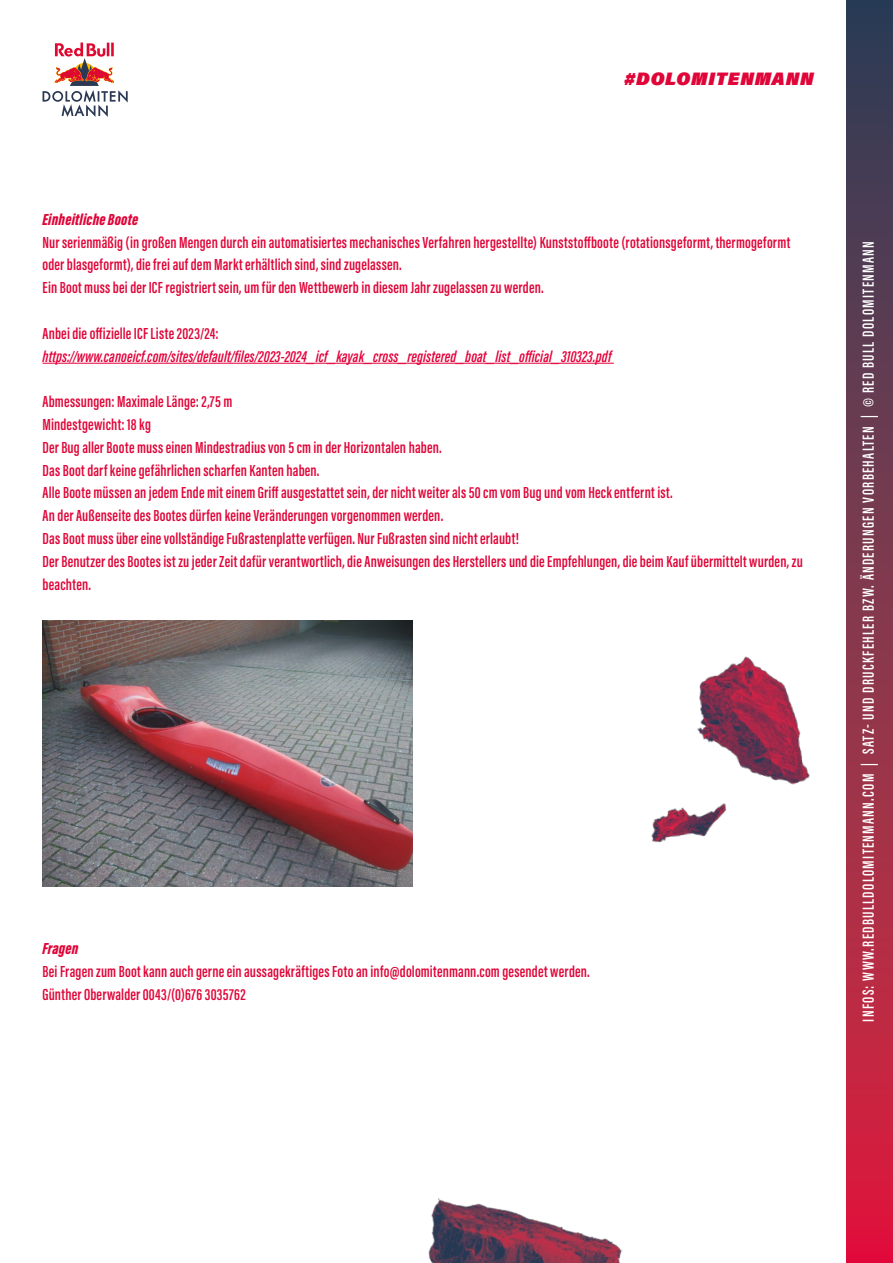
<style>
.page{position:relative;width:893px;height:1263px;background:#fff}
.page>*{position:absolute;margin:0;border:0;box-sizing:border-box;transform-origin:0 0}
.t1{font:italic 900 18px "Acumin Pro";letter-spacing:.04em;color:#e00538}
.t2{font:600 16.5px/22.8px "Acumin Pro Extra Cond";letter-spacing:.01em;color:#e00538}
.t3{font:italic 600 16.5px "Acumin Pro Extra Cond";letter-spacing:.01em;color:#e4003a}
.t4{font:600 16.5px "Acumin Pro Extra Cond";letter-spacing:.08em;color:#fff}
.t5{font:italic 900 16.5px "Acumin Pro Extra Cond";letter-spacing:.015em;color:#e00538}
</style>
<div class="page">
<svg style="left:846px;top:0;width:47px;height:1263px;background:#86324b"></svg>
<svg style="left:43px;top:43px;width:85px;height:74px"></svg>
<img style="left:428px;top:1198px;width:195px;height:65px">
<img style="left:651px;top:656px;width:159px;height:187px">
<hr style="left:43px;top:363px;width:571px;height:1px;background:#e4003a">
<img style="left:43px;top:620px;width:370px;height:266px">
<p class="t1" style="left:624px;top:66px;width:191px">#DOLOMITENMANN</p>
<p class="t5" style="left:43px;top:209px;width:97px">Einheitliche Boote</p>
<p class="t2" style="left:43px;top:230px;width:749px">Nur serienmäßig (in großen Mengen durch ein automatisiertes mechanisches Verfahren hergestellte) Kunststoffboote (rotationsgeformt, thermogeformt oder blasgeformt), die frei auf dem Markt erhältlich sind, sind zugelassen.<br>Ein Boot muss bei der ICF registriert sein, um für den Wettbewerb in diesem Jahr zugelassen zu werden.</p>
<p class="t2" style="left:43px;top:322px;width:178px">Anbei die offizielle ICF Liste 2023/24:</p>
<p class="t3" style="left:43px;top:346px;width:570px">https://www.canoeicf.com/sites/default/files/2023-2024_icf_kayak_cross_registered_boat_list_official_310323.pdf</p>
<p class="t2" style="left:43px;top:390px;width:762px">Abmessungen: Maximale Länge: 2,75 m<br>Mindestgewicht: 18 kg<br>Der Bug aller Boote muss einen Mindestradius von 5 cm in der Horizontalen haben.<br>Das Boot darf keine gefährlichen scharfen Kanten haben.<br>Alle Boote müssen an jedem Ende mit einem Griff ausgestattet sein, der nicht weiter als 50 cm vom Bug und vom Heck entfernt ist.<br>An der Außenseite des Bootes dürfen keine Veränderungen vorgenommen werden.<br>Das Boot muss über eine vollständige Fußrastenplatte verfügen. Nur Fußrasten sind nicht erlaubt!<br>Der Benutzer des Bootes ist zu jeder Zeit dafür verantwortlich, die Anweisungen des Herstellers und die Empfehlungen, die beim Kauf übermittelt wurden, zu beachten.</p>
<p class="t5" style="left:43px;top:939px;width:37px">Fragen</p>
<p class="t2" style="left:43px;top:960px;width:549px">Bei Fragen zum Boot kann auch gerne ein aussagekräftiges Foto an info@dolomitenmann.com gesendet werden.<br>Günther Oberwalder 0043/(0)676 3035762</p>
<p class="t4" style="left:858px;top:1022px;width:782px;rotate:-90deg">INFOS: WWW.REDBULLDOLOMITENMANN.COM | SATZ- UND DRUCKFEHLER BZW. ÄNDERUNGEN VORBEHALTEN | © RED BULL DOLOMITENMANN</p>
</div>
